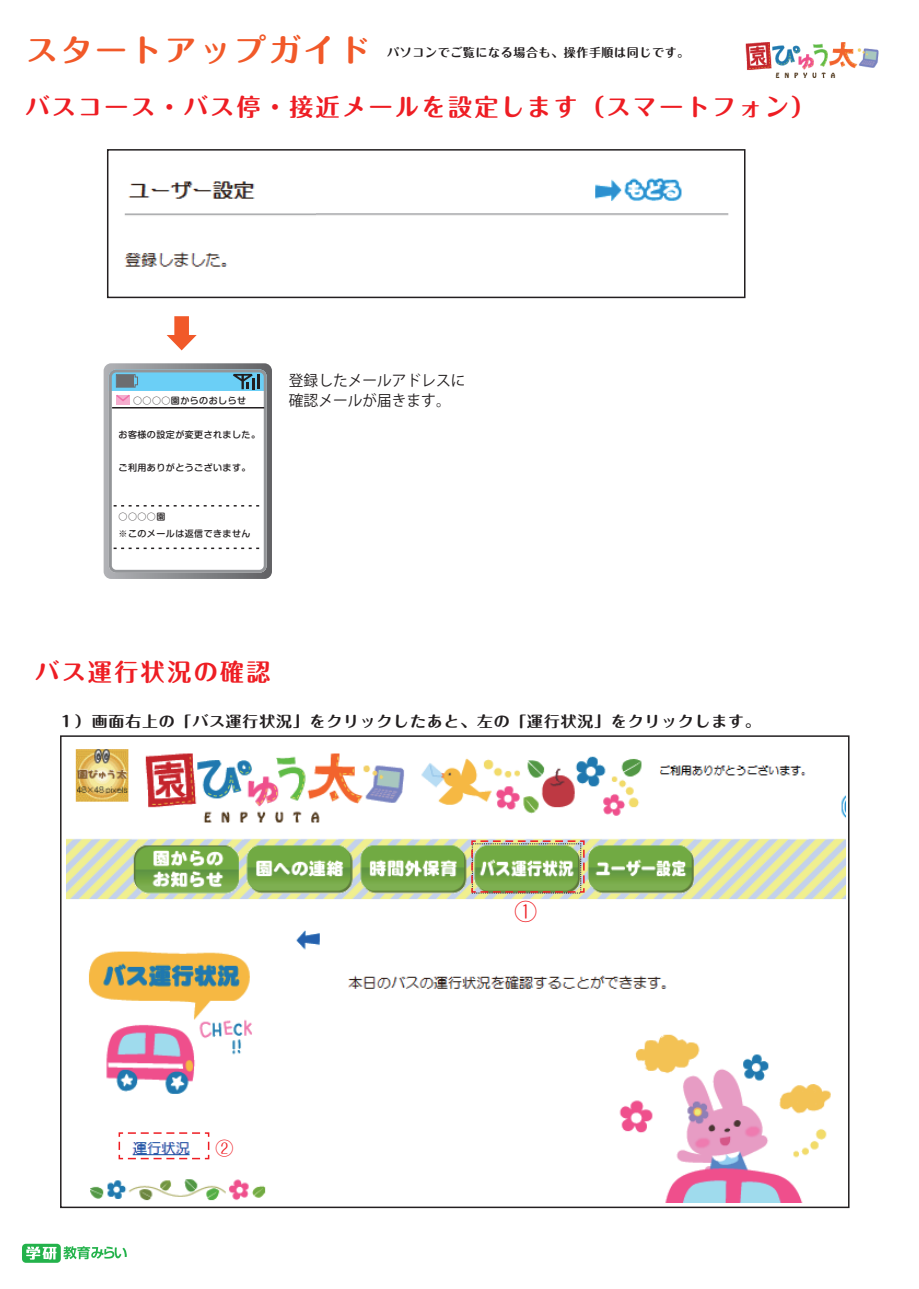
<style>
.page{position:relative;width:919px;height:1289px;background:#fff}
.page>*{position:absolute;margin:0;border:0;box-sizing:border-box;transform-origin:0 0}
.t1{font:700 31.5px "Maru Fo Pro";letter-spacing:.1em;color:#f15929}
.t2{font:700 24px "Maru Fo Pro";letter-spacing:.1em;color:#ee1d23}
.t3{font:22.5px "Maru Fo Pro";color:#ee1d23}
.t4{font:18px "Maru Fo Pro";color:#ee1d23}
.t5{font:700 15px "Maru Fo Pro";letter-spacing:.05em;color:#231f20;scale:1.06 1}
.t6{font:15px/19.5px "Koz Go Pro";color:#231f20}
.t7{font:700 12px "Maru Fo Pro";letter-spacing:.05em;color:#231f20}
.t8{font:500 9px/16.5px "Shin M Go Pro";letter-spacing:.05em;color:#231f20}
</style>
<div class="page">
<img style="left:315px;top:156px;width:431px;height:133px">
<img style="left:124px;top:181px;width:191px;height:86px">
<div style="left:107px;top:149px;width:638px;height:149px;border:2px solid #231f20"></div>
<svg style="left:167px;top:316px;width:30px;height:34px"></svg>
<svg style="left:104px;top:363px;width:168px;height:216px"></svg>
<img style="left:745px;top:42px;width:134px;height:36px">
<svg style="left:63px;top:1246px;width:64px;height:13px"></svg>
<div style="left:22px;top:1243px;width:39px;height:19px;background:#23b24b;border-radius:4px"></div>
<svg style="left:26px;top:1246px;width:31px;height:13px"></svg>
<img style="left:67px;top:749px;width:778px;height:453px">
<div style="left:60px;top:735px;width:789px;height:473px;border:2px solid #231f20"></div>
<div style="left:653px;top:776px;width:98px;height:18px;background:#fff"></div>
<img style="left:470px;top:839px;width:115px;height:54px">
<svg style="left:118px;top:1131px;width:92px;height:29px"></svg>
<h1 class="t1" style="left:26px;top:25px;width:345px">スタートアップガイド</h1>
<h3 class="t7" style="left:387px;top:43px;width:303px">パソコンでご覧になる場合も、操作手順は同じです。</h3>
<h2 class="t2" style="left:25px;top:88px;width:791px">バスコース・バス停・接近メールを設定します（スマートフォン）</h2>
<p class="t8" style="left:133px;top:391px;width:114px">○○○○園からのおしらせ</p>
<p class="t8" style="left:119px;top:425px;width:143px">お客様の設定が変更されました。</p>
<p class="t8" style="left:119px;top:458px;width:133px">ご利用ありがとうございます。</p>
<p class="t8" style="left:119px;top:507px;width:133px">○○○○園<br>※このメールは返信できません</p>
<h3 class="t6" style="left:289px;top:371px;width:178px">登録したメールアドレスに確認メールが届きます。</h3>
<h2 class="t2" style="left:35px;top:653px;width:237px">バス運行状況の確認</h2>
<h3 class="t5" style="left:58px;top:709px;width:664px">１）画面右上の「バス運行状況」をクリックしたあと、左の「運行状況」をクリックします。</h3>
<h3 class="t4" style="left:215px;top:1133px;width:19px">②</h3>
<h3 class="t3" style="left:514px;top:893px;width:24px">①</h3>
</div>
